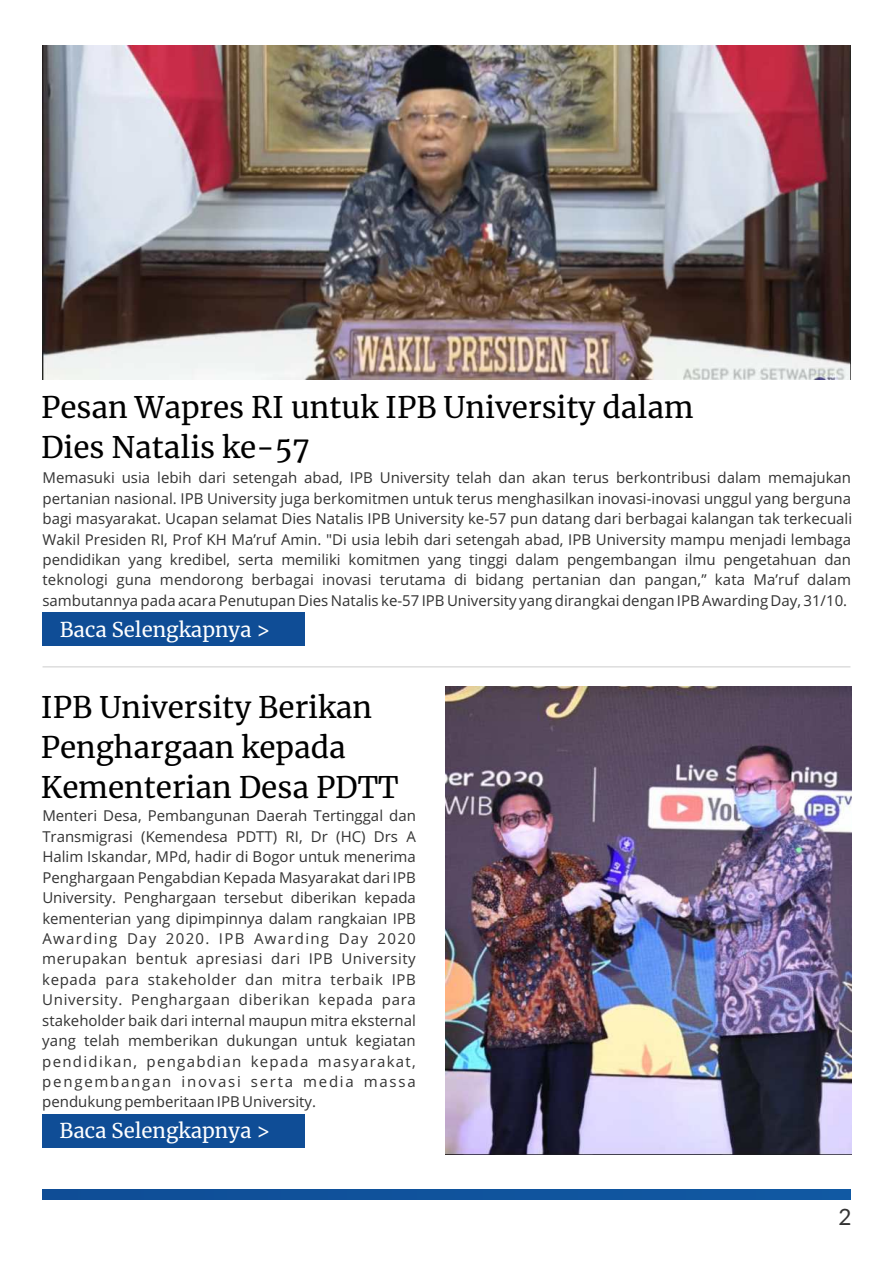
<style>
.page{position:relative;width:893px;height:1263px;background:#fff}
.page>*{position:absolute;margin:0;border:0;box-sizing:border-box;transform-origin:0 0}
.t1{font:29.7px/39.6px "Merriweather";color:#000}
.t2{font:22.5px "Lato";color:#333}
.t3{font:20.4px "Merriweather";color:#fff}
.t4{font:15px/20.4px "Open Sans";color:#333;text-align:justify}
</style>
<div class="page">
<div style="left:43px;top:1190px;width:807px;height:9px;background:#10539c"></div>
<hr style="left:43px;top:667px;width:807px;height:1px;background:#ccc">
<div style="left:43px;top:613px;width:262px;height:33px;background:#0f4d96"></div>
<img style="left:43px;top:46px;width:807px;height:334px">
<div style="left:42px;top:1114px;width:262px;height:33px;background:#0f4d96"></div>
<img style="left:446px;top:687px;width:405px;height:467px">
<h1 class="t1" style="left:41px;top:388px;width:654px">Pesan Wapres RI untuk IPB University dalam<br>Dies Natalis ke-57</h1>
<p class="t4" style="left:42px;top:469px;width:811px">Memasuki usia lebih dari setengah abad, IPB University telah dan akan terus berkontribusi dalam memajukan pertanian nasional. IPB University juga berkomitmen untuk terus menghasilkan inovasi-inovasi unggul yang berguna bagi masyarakat. Ucapan selamat Dies Natalis IPB University ke-57 pun datang dari berbagai kalangan tak terkecuali Wakil Presiden RI, Prof KH Ma’ruf Amin. "Di usia lebih dari setengah abad, IPB University mampu menjadi lembaga pendidikan yang kredibel, serta memiliki komitmen yang tinggi dalam pengembangan ilmu pengetahuan dan teknologi guna mendorong berbagai inovasi terutama di bidang pertanian dan pangan,” kata Ma’ruf dalam sambutannya pada acara Penutupan Dies Natalis ke-57 IPB University yang dirangkai dengan IPB Awarding Day, 31/10.</p>
<h3 class="t3" style="left:60px;top:617px;width:212px">Baca Selengkapnya &gt;</h3>
<h1 class="t1" style="left:41px;top:688px;width:359px">IPB University Berikan<br>Penghargaan kepada<br>Kementerian Desa PDTT</h1>
<p class="t4" style="left:42px;top:807px;width:375px">Menteri Desa, Pembangunan Daerah Tertinggal dan Transmigrasi (Kemendesa PDTT) RI, Dr (HC) Drs A Halim Iskandar, MPd, hadir di Bogor untuk menerima Penghargaan Pengabdian Kepada Masyarakat dari IPB University. Penghargaan tersebut diberikan kepada kementerian yang dipimpinnya dalam rangkaian IPB Awarding Day 2020. IPB Awarding Day 2020 merupakan bentuk apresiasi dari IPB University kepada para stakeholder dan mitra terbaik IPB University. Penghargaan diberikan kepada para stakeholder baik dari internal maupun mitra eksternal yang telah memberikan dukungan untuk kegiatan pendidikan, pengabdian kepada masyarakat, pengembangan inovasi serta media massa pendukung pemberitaan IPB University.</p>
<h3 class="t3" style="left:59px;top:1118px;width:212px">Baca Selengkapnya &gt;</h3>
<h2 class="t2" style="left:838px;top:1207px;width:15px">2</h2>
</div>
